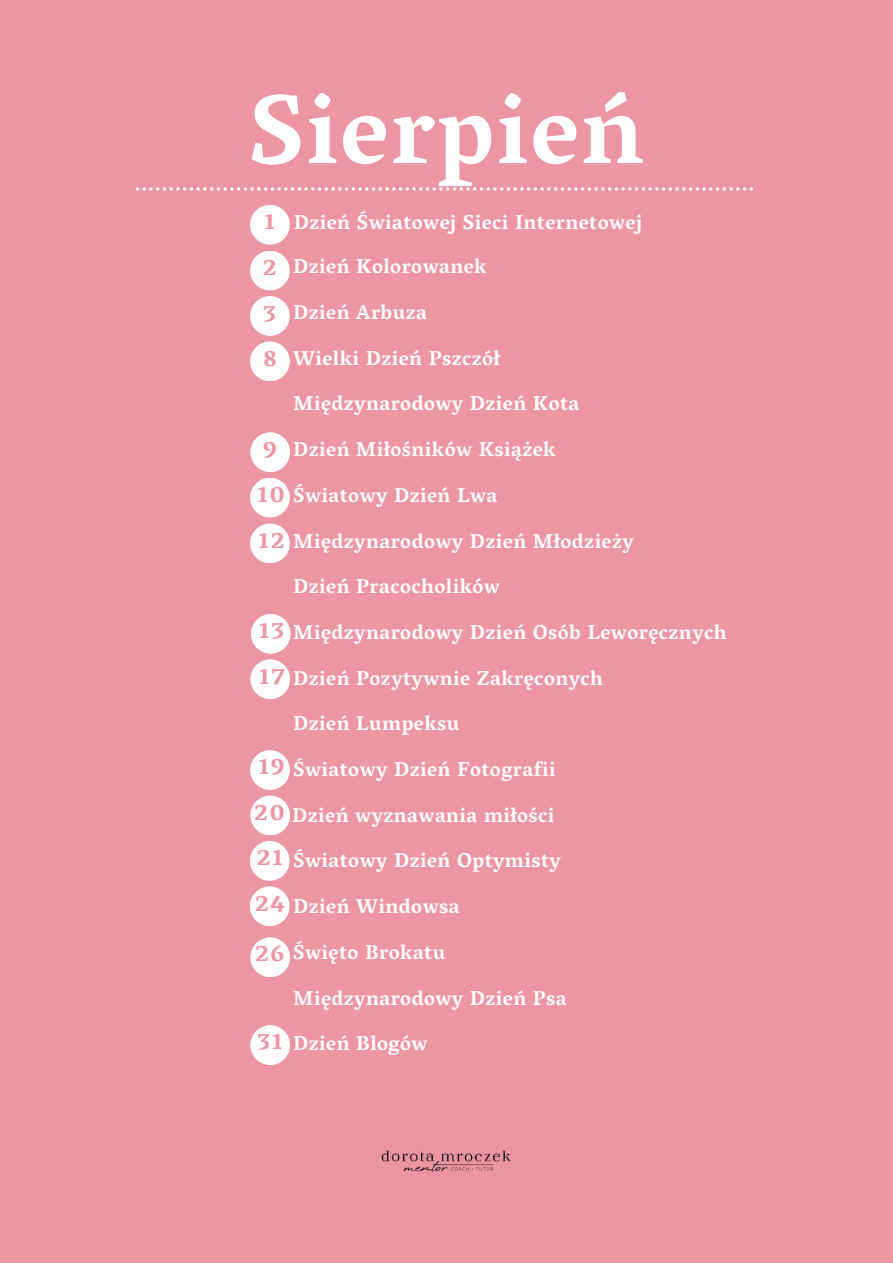
<style>
.page{position:relative;width:893px;height:1264px;background:#fff}
.page>*{position:absolute;margin:0;border:0;box-sizing:border-box;transform-origin:0 0}
.t1{font:700 99.3px "Vesper Libre";letter-spacing:.02em;color:#fdfdfd}
.t2{font:700 25.65px/45.6px "Vesper Libre";letter-spacing:.02em;color:#ec96a4;text-align:justify}
.t3{font:700 20.55px/44.7px "Vesper Libre";letter-spacing:.02em;color:#fdfdfd}
</style>
<div class="page">
<div style="left:0;top:0;width:892px;height:1262px;background:#ec96a4"></div>
<svg style="left:136px;top:187px;width:617px;height:4px"></svg>
<div style="left:250px;top:205px;width:40px;height:40px;background:#fdfdfd;border-radius:50%"></div>
<div style="left:250px;top:251px;width:40px;height:39px;background:#fdfdfd;border-radius:50%"></div>
<div style="left:250px;top:296px;width:40px;height:40px;background:#fdfdfd;border-radius:50%"></div>
<div style="left:250px;top:341px;width:40px;height:40px;background:#fdfdfd;border-radius:50%"></div>
<div style="left:250px;top:432px;width:40px;height:40px;background:#fdfdfd;border-radius:50%"></div>
<div style="left:250px;top:477px;width:40px;height:40px;background:#fdfdfd;border-radius:50%"></div>
<div style="left:250px;top:523px;width:40px;height:40px;background:#fdfdfd;border-radius:50%"></div>
<div style="left:251px;top:614px;width:39px;height:39px;background:#fdfdfd;border-radius:50%"></div>
<div style="left:250px;top:659px;width:40px;height:40px;background:#fdfdfd;border-radius:50%"></div>
<div style="left:250px;top:795px;width:40px;height:40px;background:#fdfdfd;border-radius:50%"></div>
<div style="left:250px;top:841px;width:39px;height:39px;background:#fdfdfd;border-radius:50%"></div>
<div style="left:250px;top:886px;width:39px;height:40px;background:#fdfdfd;border-radius:50%"></div>
<div style="left:250px;top:937px;width:40px;height:40px;background:#fdfdfd;border-radius:50%"></div>
<div style="left:250px;top:1025px;width:40px;height:40px;background:#fdfdfd;border-radius:50%"></div>
<div style="left:250px;top:750px;width:40px;height:40px;background:#fdfdfd;border-radius:50%"></div>
<img style="left:381px;top:1150px;width:130px;height:22px">
<h1 class="t1" style="left:249px;top:71px;width:396px">Sierpień</h1>
<p class="t3" style="left:293px;top:199px;width:350px">Dzień Światowej Sieci Internetowej<br>Dzień Kolorowanek</p>
<p class="t3" style="left:293px;top:289px;width:135px">Dzień Arbuza</p>
<p class="t3" style="left:293px;top:335px;width:208px">Wielki Dzień Pszczół</p>
<p class="t3" style="left:293px;top:381px;width:287px">Międzynarodowy Dzień Kota</p>
<p class="t3" style="left:293px;top:426px;width:264px">Dzień Miłośników Książek</p>
<p class="t3" style="left:293px;top:472px;width:205px">Światowy Dzień Lwa</p>
<p class="t3" style="left:293px;top:518px;width:342px">Międzynarodowy Dzień Młodzieży</p>
<p class="t3" style="left:293px;top:563px;width:208px">Dzień Pracocholików</p>
<p class="t3" style="left:293px;top:609px;width:435px">Międzynarodowy Dzień Osób Leworęcznych</p>
<p class="t3" style="left:293px;top:655px;width:311px">Dzień Pozytywnie Zakręconych</p>
<p class="t3" style="left:293px;top:701px;width:168px">Dzień Lumpeksu</p>
<p class="t3" style="left:293px;top:746px;width:264px">Światowy Dzień Fotografii</p>
<p class="t3" style="left:292px;top:792px;width:264px">Dzień wyznawania miłości</p>
<p class="t3" style="left:293px;top:838px;width:269px">Światowy Dzień Optymisty</p>
<p class="t3" style="left:293px;top:883px;width:168px">Dzień Windowsa</p>
<p class="t3" style="left:293px;top:929px;width:153px">Święto Brokatu</p>
<p class="t3" style="left:293px;top:975px;width:275px">Międzynarodowy Dzień Psa</p>
<p class="t3" style="left:293px;top:1020px;width:136px">Dzień Blogów</p>
<p class="t2" style="left:262px;top:197px;width:17px">1<br>2<br>3<br>8</p>
<p class="t2" style="left:257px;top:425px;width:30px;text-align:left">9<br>10<br>12</p>
<p class="t2" style="left:258px;top:607px;width:29px">13<br>17</p>
<p class="t2" style="left:253px;top:741px;width:34px">19<br>20<br>21<br>24</p>
<p class="t2" style="left:254px;top:929px;width:32px">26</p>
<p class="t2" style="left:257px;top:1017px;width:28px">31</p>
</div>
